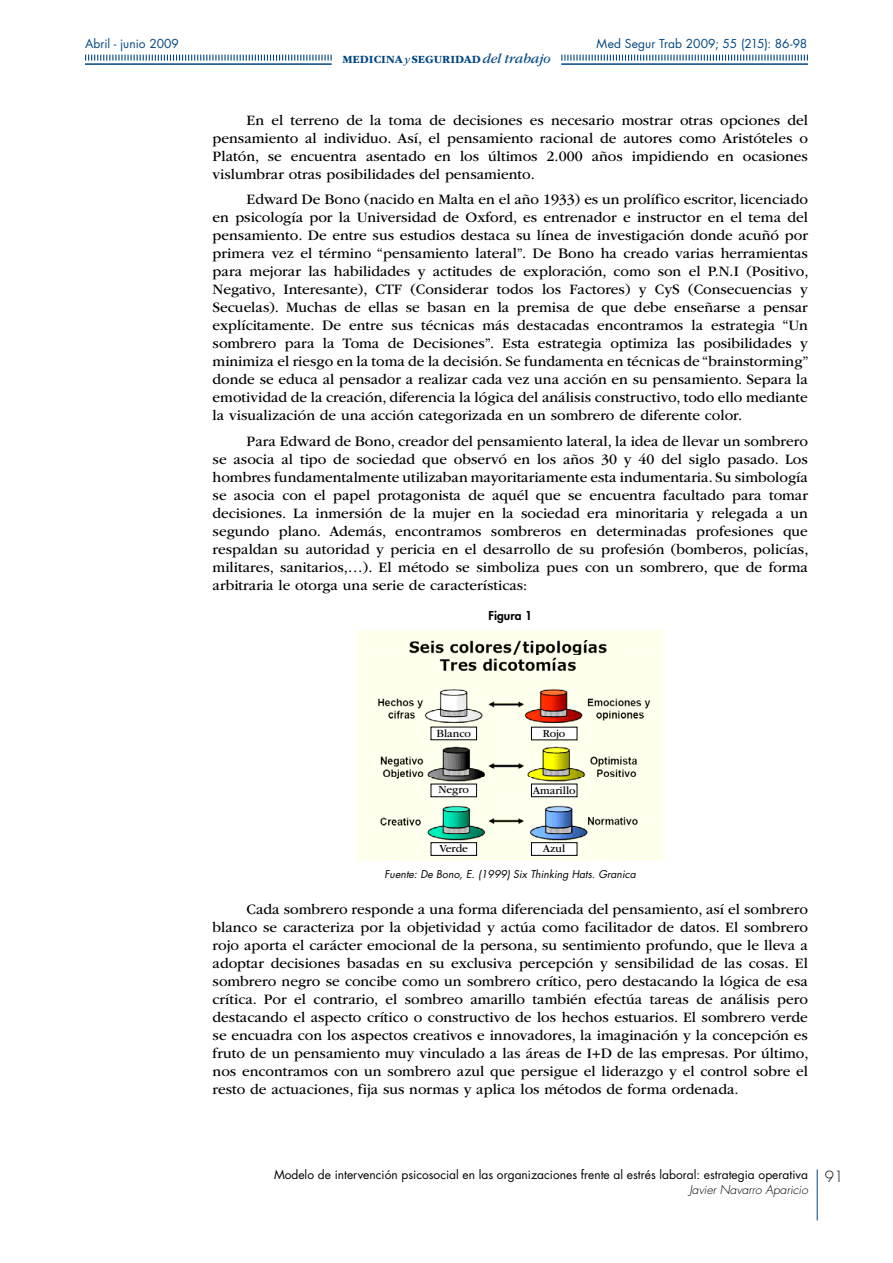
<style>
.page{position:relative;width:893px;height:1263px;background:#fff}
.page>*{position:absolute;margin:0;border:0;box-sizing:border-box;transform-origin:0 0}
.PARRAFO{font:15px/18px "ITC Garamond Std";color:#000;text-align:justify}
.t1{font:300 15px "Futura Std";color:#000}
.t2{font:12px "Futura Std";color:#000}
.t3{font:12px "Futura Std";color:#004682}
.t4{font:italic 300 12px "Futura Std";color:#000}
.PIE_IMAGEN{font:800 12px "Futura Std";color:#000}
.t5{font:700 11.4px "ITC Garamond Std";color:#004682}
.t6{font:11.25px "ITC Garamond Std";color:#000}
.FUENTE_IMAGEN{font:italic 10.5px "Futura Std";color:#000}
.s1{font-weight:400;font-style:italic}
.s2{font-weight:400;font-style:italic;font-size:14.1px}
</style>
<div class="page">
<hr style="left:817px;top:1169px;width:1px;height:51px;background:#004682">
<hr style="left:561px;top:63px;width:247px;height:2px;background:#004682">
<hr style="left:85px;top:63px;width:247px;height:2px;background:#004682">
<svg style="left:85px;top:55px;width:247px;height:6px"></svg>
<svg style="left:561px;top:55px;width:247px;height:6px"></svg>
<img style="left:356px;top:630px;width:308px;height:230px">
<div style="left:431px;top:727px;width:46px;height:13px;background:#fff"></div>
<div style="left:431px;top:784px;width:46px;height:13px;background:#fff"></div>
<div style="left:431px;top:843px;width:46px;height:12px;background:#fff"></div>
<div style="left:431px;top:842px;width:46px;height:14px;border:1px solid #000"></div>
<div style="left:531px;top:727px;width:46px;height:13px;background:#fff"></div>
<div style="left:531px;top:784px;width:46px;height:13px;background:#fff"></div>
<div style="left:531px;top:843px;width:46px;height:12px;background:#fff"></div>
<div style="left:531px;top:842px;width:46px;height:14px;border:1px solid #000"></div>
<p class="t3" style="left:85px;top:36px;width:95px">Abril - junio 2009</p>
<p class="t3" style="left:597px;top:36px;width:212px">Med Segur Trab 2009; 55 (215): 86-98</p>
<p class="t5" style="left:342px;top:53px;width:210px">MEDICINA<span class="s1">y</span>SEGURIDAD<span class="s2">del trabajo</span></p>
<p class="PARRAFO" style="left:213px;top:111px;width:597px;text-indent:34px">En el terreno de la toma de decisiones es necesario mostrar otras opciones del pensamiento al individuo. Así, el pensamiento racional de autores como Aristóteles o Platón, se encuentra asentado en los últimos 2.000 años impidiendo en ocasiones vislumbrar otras posibilidades del pensamiento.</p>
<p class="PARRAFO" style="left:213px;top:191px;width:597px;text-indent:34px">Edward De Bono (nacido en Malta en el año 1933) es un prolífico escritor, licenciado en psicología por la Universidad de Oxford, es entrenador e instructor en el tema del pensamiento. De entre sus estudios destaca su línea de investigación donde acuñó por primera vez el término “pensamiento lateral”. De Bono ha creado varias herramientas para mejorar las habilidades y actitudes de exploración, como son el P.N.I (Positivo, Negativo, Interesante), CTF (Considerar todos los Factores) y CyS (Consecuencias y Secuelas). Muchas de ellas se basan en la premisa de que debe enseñarse a pensar explícitamente. De entre sus técnicas más destacadas encontramos la estrategia “Un sombrero para la Toma de Decisiones”. Esta estrategia optimiza las posibilidades y minimiza el riesgo en la toma de la decisión. Se fundamenta en técnicas de “brainstorming” donde se educa al pensador a realizar cada vez una acción en su pensamiento. Separa la emotividad de la creación, diferencia la lógica del análisis constructivo, todo ello mediante la visualización de una acción categorizada en un sombrero de diferente color.</p>
<p class="PARRAFO" style="left:213px;top:432px;width:597px;text-indent:34px">Para Edward de Bono, creador del pensamiento lateral, la idea de llevar un sombrero se asocia al tipo de sociedad que observó en los años 30 y 40 del siglo pasado. Los hombres fundamentalmente utilizaban mayoritariamente esta indumentaria. Su simbología se asocia con el papel protagonista de aquél que se encuentra facultado para tomar decisiones. La inmersión de la mujer en la sociedad era minoritaria y relegada a un segundo plano. Además, encontramos sombreros en determinadas profesiones que respaldan su autoridad y pericia en el desarrollo de su profesión (bomberos, policías, militares, sanitarios,…). El método se simboliza pues con un sombrero, que de forma arbitraria le otorga una serie de características:</p>
<p class="PIE_IMAGEN" style="left:489px;top:608px;width:45px">Figura 1</p>
<p class="t6" style="left:436px;top:727px;width:36px">Blanco</p>
<p class="t6" style="left:438px;top:783px;width:32px">Negro</p>
<p class="t6" style="left:543px;top:727px;width:24px">Rojo</p>
<p class="t6" style="left:533px;top:784px;width:44px">Amarillo</p>
<p class="t6" style="left:543px;top:842px;width:24px">Azul</p>
<p class="FUENTE_IMAGEN" style="left:385px;top:867px;width:253px">Fuente: De Bono, E. (1999) Six Thinking Hats. Granica</p>
<p class="PARRAFO" style="left:213px;top:900px;width:597px;text-indent:34px">Cada sombrero responde a una forma diferenciada del pensamiento, así el sombrero blanco se caracteriza por la objetividad y actúa como facilitador de datos. El sombrero rojo aporta el carácter emocional de la persona, su sentimiento profundo, que le lleva a adoptar decisiones basadas en su exclusiva percepción y sensibilidad de las cosas. El sombrero negro se concibe como un sombrero crítico, pero destacando la lógica de esa crítica. Por el contrario, el sombreo amarillo también efectúa tareas de análisis pero destacando el aspecto crítico o constructivo de los hechos estuarios. El sombrero verde se encuadra con los aspectos creativos e innovadores, la imaginación y la concepción es fruto de un pensamiento muy vinculado a las áreas de I+D de las empresas. Por último, nos encontramos con un sombrero azul que persigue el liderazgo y el control sobre el resto de actuaciones, fija sus normas y aplica los métodos de forma ordenada.</p>
<p class="t6" style="left:439px;top:843px;width:30px">Verde</p>
<p class="t2" style="left:274px;top:1167px;width:535px">Modelo de intervención psicosocial en las organizaciones frente al estrés laboral: estrategia operativa</p>
<p class="t4" style="left:689px;top:1183px;width:120px">Javier Navarro Aparicio</p>
<p class="t1" style="left:825px;top:1167px;width:20px">91</p>
</div>
